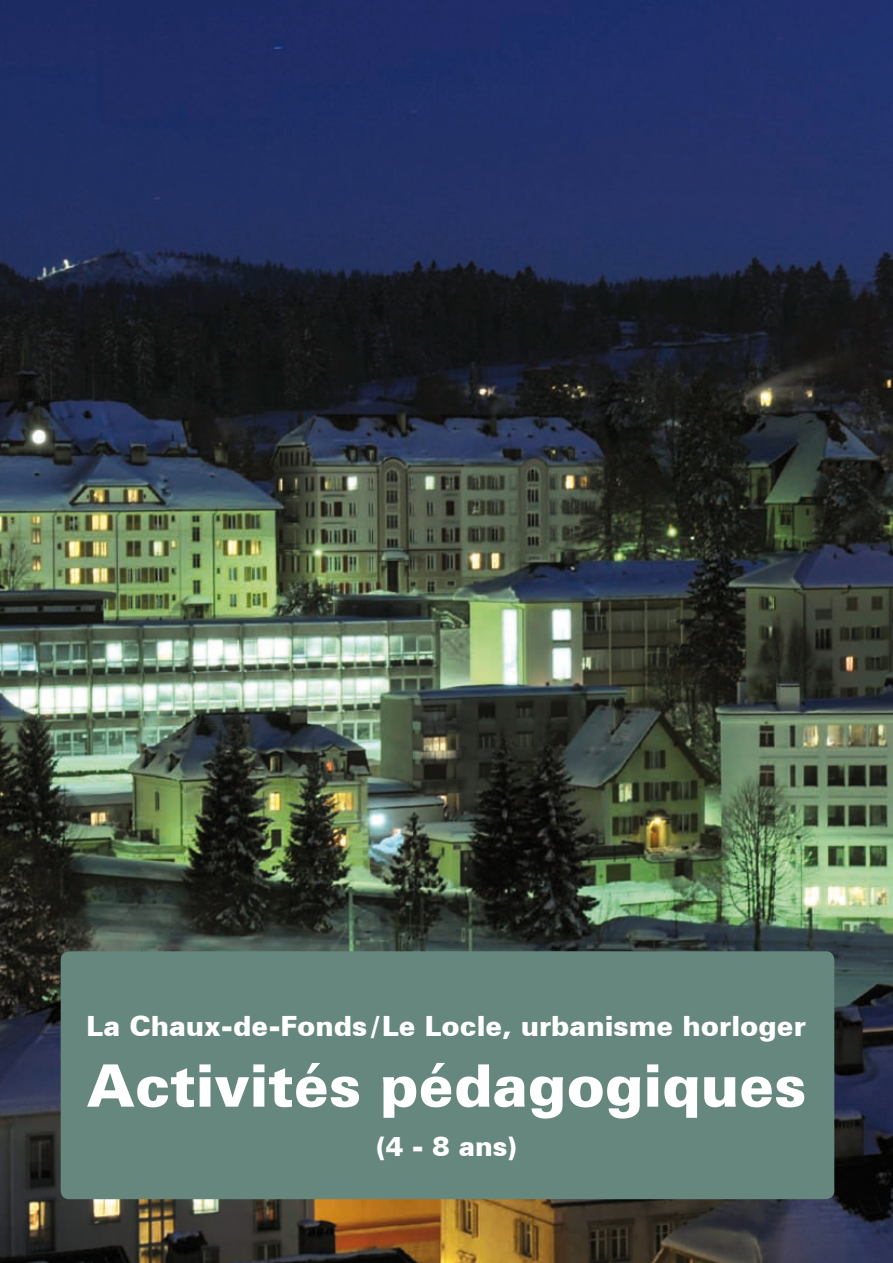
<style>
.page{position:relative;width:893px;height:1263px;background:#fff}
.page>*{position:absolute;margin:0;border:0;box-sizing:border-box;transform-origin:0 0}
.t1{font:900 58.65px "Zurich BT";color:#fff}
.t2{font:900 27.9px "Zurich BT";color:#fff}
.t3{font:900 27px "Zurich BT";color:#fff}
</style>
<div class="page">
<img style="left:0;top:0;width:893px;height:1263px">
<div style="left:61px;top:951px;width:773px;height:248px;background:#66877d;border-radius:9px"></div>
<p class="t2" style="left:87px;top:1009px;width:721px">La Chaux-de-Fonds/Le Locle, urbanisme horloger</p>
<h1 class="t1" style="left:87px;top:1050px;width:721px">Activités pédagogiques</h1>
<p class="t3" style="left:375px;top:1130px;width:144px">(4 - 8 ans)</p>
</div>
